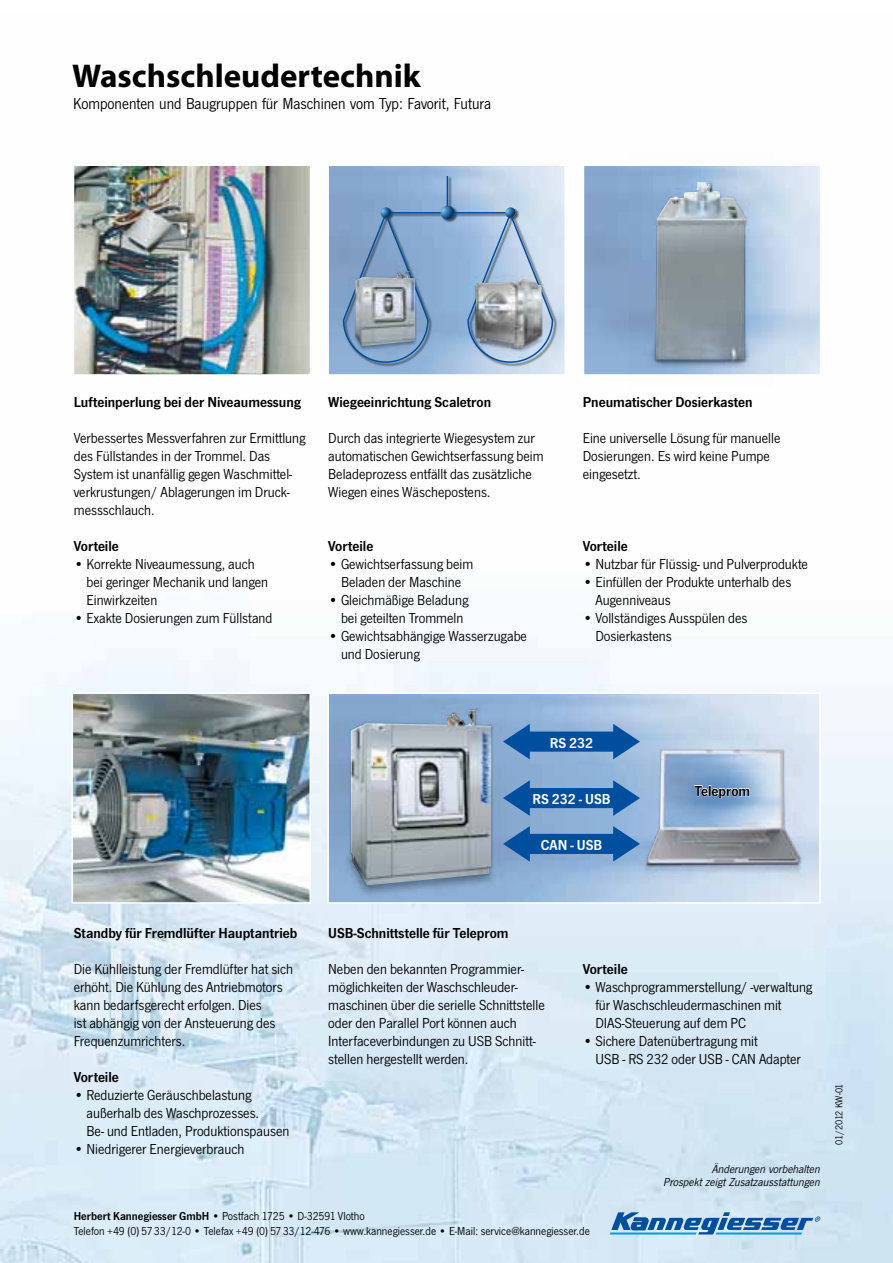
<style>
.page{position:relative;width:893px;height:1263px;background:#fff}
.page>*{position:absolute;margin:0;border:0;box-sizing:border-box;transform-origin:0 0}
.t1{font:700 33px "Myriad Pro";color:#000}
.t2{font:16.5px "News Gothic T";color:#000}
.t3{font:15px/18px "News Gothic T";color:#000}
.t4{font:600 15px "News Gothic T";color:#000}
.t5{font:600 15px "News Gothic T";color:#fff}
.t6{font:12px/15px "News Gothic T";color:#000}
.t7{font:italic 12px/13.5px "News Gothic T";color:#000;text-align:right}
.t8{font:10.5px "News Gothic T";letter-spacing:-.05em;color:#000}
.s1{font-weight:600}
</style>
<div class="page">
<img style="left:0;top:637px;width:893px;height:626px">
<img style="left:330px;top:695px;width:488px;height:206px">
<div style="left:327px;top:692px;width:494px;height:212px;border:2px solid #fff"></div>
<img style="left:634px;top:734px;width:182px;height:145px">
<img style="left:648px;top:749px;width:151px;height:114px">
<div style="left:327px;top:164px;width:239px;height:212px;border:2px solid #fff"></div>
<div style="left:583px;top:164px;width:238px;height:212px;border:2px solid #fff"></div>
<img style="left:333px;top:697px;width:178px;height:205px">
<img style="left:351px;top:710px;width:140px;height:175px">
<img style="left:630px;top:164px;width:143px;height:212px">
<img style="left:656px;top:182px;width:90px;height:178px">
<svg style="left:503px;top:724px;width:137px;height:35px;background:#437cb8"></svg>
<svg style="left:503px;top:780px;width:137px;height:36px;background:#427bb8"></svg>
<svg style="left:503px;top:826px;width:137px;height:36px;background:#417ab7"></svg>
<svg style="left:668px;top:758px;width:109px;height:67px;background:#97b5d7"></svg>
<svg style="left:694px;top:785px;width:56px;height:14px"></svg>
<img style="left:76px;top:167px;width:232px;height:206px">
<div style="left:73px;top:164px;width:238px;height:212px;border:2px solid #fff"></div>
<img style="left:75px;top:695px;width:233px;height:206px">
<div style="left:72px;top:692px;width:239px;height:212px;border:2px solid #fff"></div>
<div style="left:343px;top:176px;width:214px;height:191px;background:#000;opacity:.6"></div>
<hr style="left:383px;top:212px;width:130px;height:1px;background:#004e9e">
<hr style="left:447px;top:176px;width:1px;height:37px;background:#004e9e">
<svg style="left:441px;top:206px;width:13px;height:13px"></svg>
<svg style="left:343px;top:207px;width:85px;height:157px;background:#7a9cc4"></svg>
<svg style="left:468px;top:207px;width:85px;height:157px;background:#aac2dd"></svg>
<img style="left:348px;top:266px;width:76px;height:87px">
<img style="left:355px;top:271px;width:60px;height:75px">
<img style="left:472px;top:275px;width:75px;height:82px">
<img style="left:476px;top:279px;width:66px;height:69px">
<svg style="left:610px;top:1212px;width:210px;height:22px;background:#70a3cf"></svg>
<h1 class="t1" style="left:72px;top:55px;width:350px">Waschschleudertechnik</h1>
<p class="t2" style="left:73px;top:94px;width:419px">Komponenten und Baugruppen für Maschinen vom Typ: Favorit, Futura</p>
<p class="t4" style="left:74px;top:393px;width:229px">Lufteinperlung bei der Niveaumessung</p>
<p class="t3" style="left:74px;top:428px;width:233px">Verbessertes Messverfahren zur Ermittlung des Füllstandes in der Trommel. Das System ist unanfällig gegen Waschmittel&shy;verkrustungen/ Ablagerungen im Druck&shy;messschlauch.</p>
<p class="t4" style="left:74px;top:537px;width:47px">Vorteile</p>
<p class="t3" style="left:87px;top:554px;width:183px;text-indent:-13px">• Korrekte Niveaumessung, auch bei geringer Mechanik und langen<br>Einwirkzeiten</p>
<p class="t3" style="left:74px;top:608px;width:200px">• Exakte Dosierungen zum Füllstand</p>
<p class="t4" style="left:328px;top:393px;width:165px">Wiegeeinrichtung Scaletron</p>
<p class="t3" style="left:328px;top:428px;width:217px">Durch das integrierte Wiegesystem zur automatischen Gewichtserfassung beim Beladeprozess entfällt das zusätzliche Wiegen eines Wäschepostens.</p>
<p class="t4" style="left:328px;top:537px;width:47px">Vorteile</p>
<p class="t3" style="left:328px;top:554px;width:147px;text-align:center">• Gewichtserfassung beim<br>Beladen der Maschine</p>
<p class="t3" style="left:328px;top:590px;width:142px;text-align:center">• Gleichmäßige Beladung bei geteilten Trommeln</p>
<p class="t3" style="left:341px;top:626px;width:188px;text-indent:-13px">• Gewichtsabhängige Wasserzugabe und Dosierung</p>
<p class="t4" style="left:583px;top:393px;width:171px">Pneumatischer Dosierkasten</p>
<p class="t3" style="left:583px;top:428px;width:199px">Eine universelle Lösung für manuelle<br>Dosierungen. Es wird keine Pumpe eingesetzt.</p>
<p class="t4" style="left:583px;top:537px;width:47px">Vorteile</p>
<p class="t3" style="left:583px;top:554px;width:227px">• Nutzbar für Flüssig- und Pulverprodukte</p>
<p class="t3" style="left:595px;top:572px;width:197px;text-indent:-13px">• Einfüllen der Produkte unterhalb des<br>Augenniveaus</p>
<p class="t3" style="left:595px;top:608px;width:153px;text-indent:-13px">• Vollständiges Ausspülen des<br>Dosierkastens</p>
<p class="t5" style="left:550px;top:734px;width:45px">RS 232</p>
<p class="t5" style="left:532px;top:790px;width:79px">RS 232 - USB</p>
<p class="t5" style="left:541px;top:836px;width:10px">CAN</p>
<p class="t5" style="left:570px;top:836px;width:33px">- USB</p>
<p class="t4" style="left:694px;top:782px;width:57px">Teleprom</p>
<p class="t4" style="left:74px;top:924px;width:225px">Standby für Fremdlüfter Hauptantrieb</p>
<p class="t3" style="left:74px;top:959px;width:221px">Die Kühlleistung der Fremdlüfter hat sich erhöht. Die Kühlung des Antriebmotors kann bedarfsgerecht erfolgen. Dies<br>ist abhängig von der Ansteuerung des Frequenzumrichters.</p>
<p class="t4" style="left:74px;top:1068px;width:47px">Vorteile</p>
<p class="t3" style="left:87px;top:1085px;width:204px;text-indent:-13px">• Reduzierte Geräuschbelastung außerhalb des Waschprozesses.<br>Be- und Entladen, Produktionspausen</p>
<p class="t3" style="left:74px;top:1139px;width:172px">• Niedrigerer Energieverbrauch</p>
<p class="t4" style="left:328px;top:924px;width:182px">USB-Schnittstelle für Teleprom</p>
<p class="t3" style="left:328px;top:959px;width:218px">Neben den bekannten Programmier&shy;möglichkeiten der Waschschleuder&shy;maschinen über die serielle Schnittstelle oder den Parallel Port können auch Interfaceverbindungen zu USB Schnitt&shy;stellen hergestellt werden.</p>
<p class="t4" style="left:583px;top:960px;width:47px">Vorteile</p>
<p class="t3" style="left:595px;top:977px;width:218px;text-indent:-13px">• Waschprogrammerstellung/ -verwaltung für Waschschleudermaschinen mit<br>DIAS-Steuerung auf dem PC</p>
<p class="t3" style="left:595px;top:1031px;width:207px;text-indent:-13px">• Sichere Datenübertragung mit<br>USB - RS 232 oder USB - CAN Adapter</p>
<p class="t7" style="left:663px;top:1162px;width:161px">Änderungen vorbehalten<br>ProspektzeigtZusatzausstattungen</p>
<p class="t6" style="left:74px;top:1208px;width:518px"><span class="s1">Herbert Kannegiesser GmbH</span> • Postfach 1725 • D-32591 Vlotho<br>Telefon +49 (0) 5733/12-0 • Telefax +49 (0) 5733/12-476 • www.kannegiesser.de • E-Mail: service@kannegiesser.de</p>
<p class="t8" style="left:833px;top:1144px;width:62px;rotate:-90deg">01/2012 KW-01</p>
</div>
